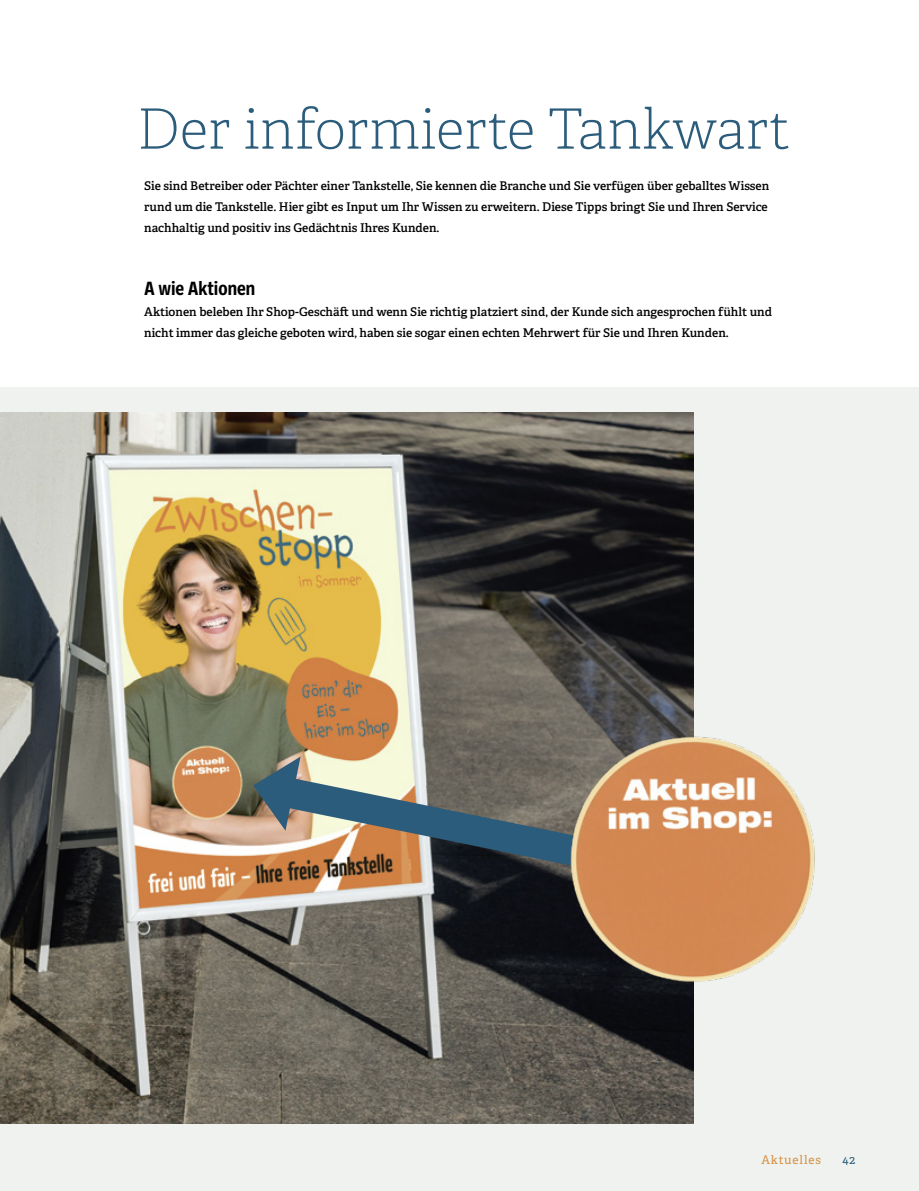
<style>
.page{position:relative;width:919px;height:1191px;background:#fff}
.page>*{position:absolute;margin:0;border:0;box-sizing:border-box;transform-origin:0 0}
.t1{font:100 55.5px "Adelle";color:#2c5c7b}
.t2{font:700 19.5px "Ballinger Condensed";color:#000}
.t3{font:600 12px/21px "Adelle";color:#000}
.t4{font:12px "Adelle";letter-spacing:.075em;color:#d59144}
.t5{font:12px "Adelle";color:#2c5c7b}
</style>
<div class="page">
<div style="left:0;top:387px;width:918px;height:804px;background:#eff2ef"></div>
<img style="left:0;top:412px;width:693px;height:711px">
<svg style="left:244px;top:755px;width:324px;height:136px;background:#807b70"></svg>
<svg style="left:253px;top:756px;width:47px;height:74px;background:#657477"></svg>
<img style="left:568px;top:734px;width:247px;height:248px">
<h1 class="t1" style="left:137px;top:96px;width:655px">Der informierte Tankwart</h1>
<p class="t3" style="left:144px;top:175px;width:626px">Sie sind Betreiber oder Pächter einer Tankstelle, Sie kennen die Branche und Sie verfügen über geballtes Wissen rund um die Tankstelle. Hier gibt es Input um Ihr Wissen zu erweitern. Diese Tipps bringt Sie und Ihren Service nachhaltig und positiv ins Gedächtnis Ihres Kunden.</p>
<h2 class="t2" style="left:144px;top:277px;width:113px">A wie Aktionen</h2>
<p class="t3" style="left:144px;top:301px;width:629px">Aktionen beleben Ihr Shop-Geschäft und wenn Sie richtig platziert sind, der Kunde sich angesprochen fühlt und nicht immer das gleiche geboten wird, haben sie sogar einen echten Mehrwert für Sie und Ihren Kunden.</p>
<p class="t4" style="left:761px;top:1152px;width:61px">Aktuelles</p>
<p class="t5" style="left:842px;top:1152px;width:14px">42</p>
</div>
